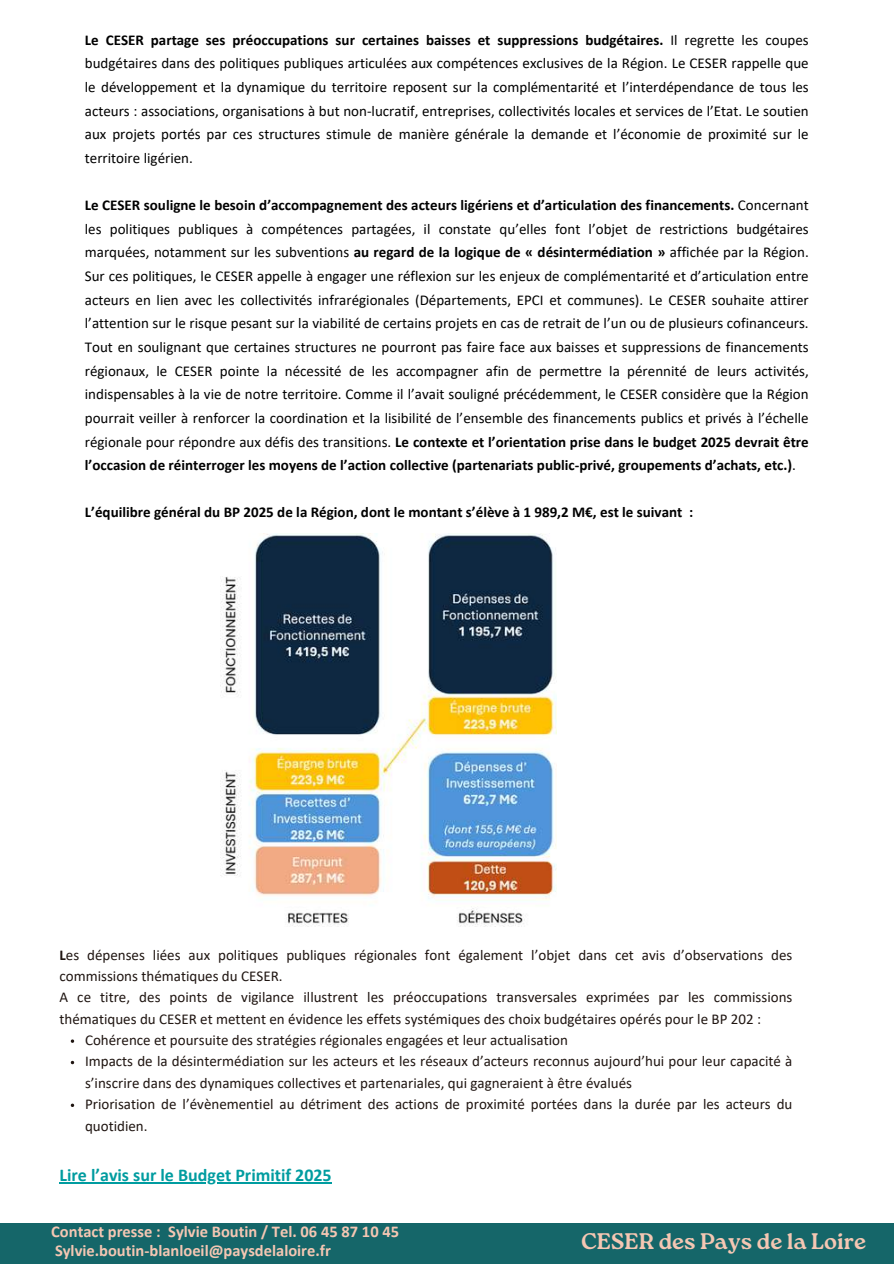
<style>
.page{position:relative;width:894px;height:1264px;background:#fff}
.page>*{position:absolute;margin:0;border:0;box-sizing:border-box;transform-origin:0 0}
.t1{font:700 22.5px "Roca One";color:#f5c7b3}
.t2{font:700 18px "Calibri";color:#009ca0}
.t3{font:700 16.5px/19.2px "Calibri";color:#f5c7b3}
.t4{font:15px/23.7px "Calibri";color:#000001;text-align:justify}
.t5{font:15px "Calibri";color:#1f1511}
.t6{font:700 15px "Calibri";color:#000001}
.s1{font-weight:700}
</style>
<div class="page">
<div style="left:0;top:1222px;width:893px;height:41px;background:#156669"></div>
<img style="left:220px;top:533px;width:336px;height:393px">
<hr style="left:59px;top:1182px;width:272px;height:1px;background:#009ca0">
<p class="t4" style="left:85px;top:27px;width:725px"><span class="s1">Le CESER partage ses préoccupations sur certaines baisses et suppressions budgétaires.</span> Il regrette les coupes budgétaires dans des politiques publiques articulées aux compétences exclusives de la Région. Le CESER rappelle que le développement et la dynamique du territoire reposent sur la complémentarité et l’interdépendance de tous les acteurs : associations, organisations à but non-lucratif, entreprises, collectivités locales et services de l’Etat. Le soutien aux projets portés par ces structures stimule de manière générale la demande et l’économie de proximité sur le territoire ligérien.</p>
<p class="t4" style="left:85px;top:193px;width:725px"><span class="s1">Le CESER souligne le besoin d’accompagnement des acteurs ligériens et d’articulation des financements.</span> Concernant les politiques publiques à compétences partagées, il constate qu’elles font l’objet de restrictions budgétaires marquées, notamment sur les subventions <span class="s1">au regard de la logique de « désintermédiation »</span> affichée par la Région.<br>Sur ces politiques, le CESER appelle à engager une réflexion sur les enjeux de complémentarité et d’articulation entre acteurs en lien avec les collectivités infrarégionales (Départements, EPCI et communes). Le CESER souhaite attirer l’attention sur le risque pesant sur la viabilité de certains projets en cas de retrait de l’un ou de plusieurs cofinanceurs.<br>Tout en soulignant que certaines structures ne pourront pas faire face aux baisses et suppressions de financements régionaux, le CESER pointe la nécessité de les accompagner afin de permettre la pérennité de leurs activités, indispensables à la vie de notre territoire. Comme il l’avait souligné précédemment, le CESER considère que la Région pourrait veiller à renforcer la coordination et la lisibilité de l’ensemble des financements publics et privés à l’échelle régionale pour répondre aux défis des transitions. <span class="s1">Le contexte et l’orientation prise dans le budget 2025 devrait être l’occasion de réinterroger les moyens de l’action collective (partenariats public-privé, groupements d’achats, etc.)</span>.</p>
<p class="t6" style="left:85px;top:502px;width:609px">L’équilibre général du BP 2025 de la Région, dont le montant s’élève à 1 989,2 M€, est le suivant :</p>
<p class="t5" style="left:59px;top:944px;width:734px"><span class="s1">L</span>es dépenses liées aux politiques publiques régionales font également l’objet dans cet avis d’observations des</p>
<p class="t5" style="left:59px;top:965px;width:224px">commissions thématiques du CESER.</p>
<p class="t5" style="left:59px;top:986px;width:734px">A ce titre, des points de vigilance illustrent les préoccupations transversales exprimées par les commissions</p>
<p class="t5" style="left:59px;top:1008px;width:703px">thématiques du CESER et mettent en évidence les effets systémiques des choix budgétaires opérés pour le BP 202 :</p>
<p class="t5" style="left:85px;top:1029px;width:484px">Cohérence et poursuite des stratégies régionales engagées et leur actualisation</p>
<p class="t5" style="left:85px;top:1051px;width:708px">Impacts de la désintermédiation sur les acteurs et les réseaux d’acteurs reconnus aujourd’hui pour leur capacité à</p>
<p class="t5" style="left:85px;top:1072px;width:548px">s’inscrire dans des dynamiques collectives et partenariales, qui gagneraient à être évalués</p>
<p class="t5" style="left:85px;top:1093px;width:708px">Priorisation de l’évènementiel au détriment des actions de proximité portées dans la durée par les acteurs du</p>
<p class="t5" style="left:85px;top:1115px;width:64px">quotidien.</p>
<p class="t2" style="left:59px;top:1162px;width:273px">Lire l’avis sur le Budget Primitif 2025</p>
<p class="t3" style="left:51px;top:1221px;width:349px">Contact presse : Sylvie Boutin / Tel. 06 45 87 10 45<br>Sylvie.boutin-blanloeil@paysdelaloire.fr</p>
<h1 class="t1" style="left:581px;top:1227px;width:287px">CESER des Pays de la Loire</h1>
</div>
